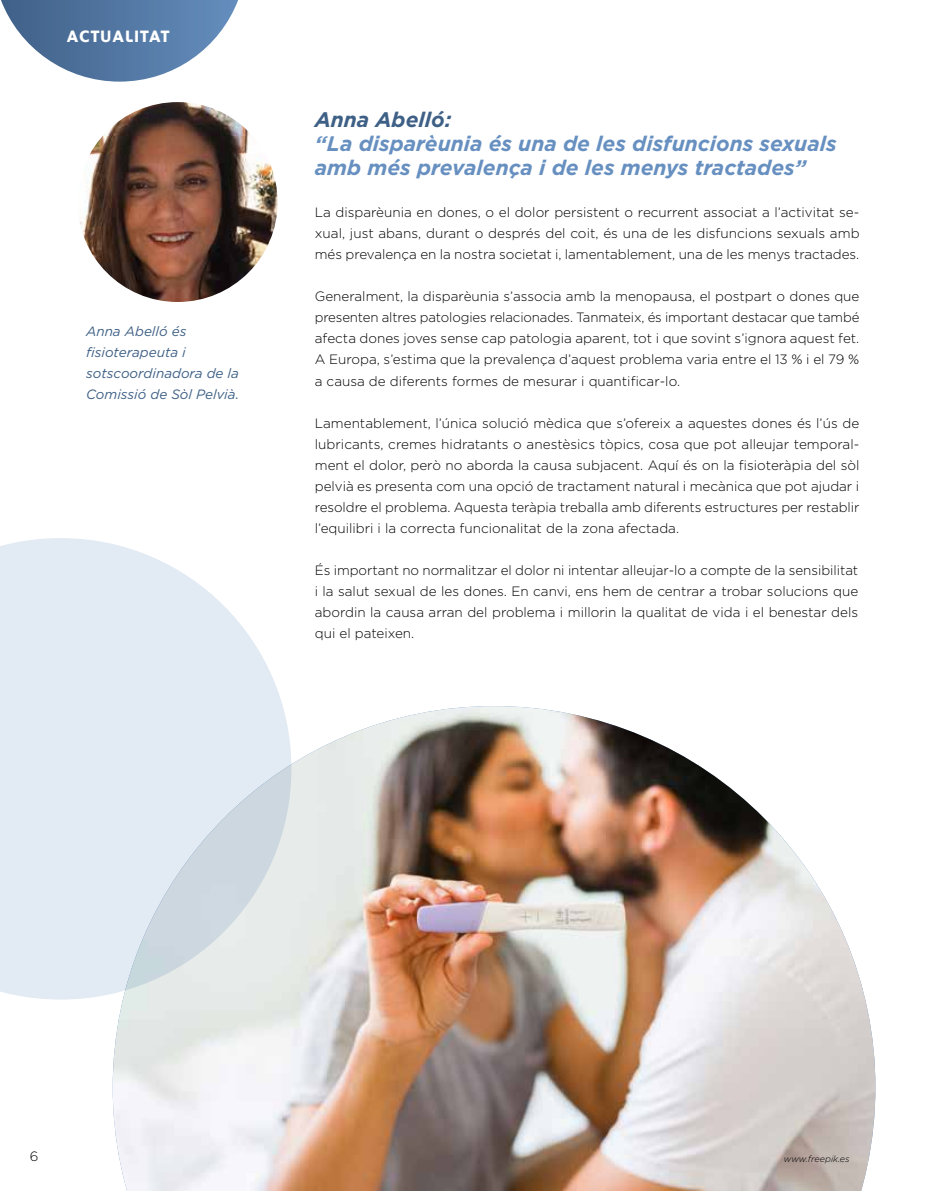
<style>
.page{position:relative;width:936px;height:1191px;background:#fff}
.page>*{position:absolute;margin:0;border:0;box-sizing:border-box;transform-origin:0 0}
.t1{font:italic 700 21px/24px "Gotham";color:#6790c1}
.t2{font:italic 700 21px "Gotham";color:#3e6086}
.t3{font:900 16.2px "Oblik W01";letter-spacing:.04em;color:#fff}
.t4{font:300 13.5px/21px "Gotham";color:#000;text-align:justify}
.t5{font:italic 13.5px/21px "Gotham";color:#3e6086}
.t6{font:italic 300 9px "Gotham";color:#000}
</style>
<div class="page">
<svg style="left:1px;top:0;width:237px;height:82px"></svg>
<img style="left:78px;top:102px;width:199px;height:200px;border-radius:100px">
<img style="left:113px;top:706px;width:762px;height:485px">
<svg style="left:0;top:538px;width:291px;height:461px;fill:#e2eaf3"></svg>
<p class="t3" style="left:67px;top:27px;width:104px">ACTUALITAT</p>
<p class="t5" style="left:86px;top:321px;width:154px">Anna Abelló és fisioterapeuta i sotscoordinadora de la<br>Comissió de Sòl Pelvià.</p>
<h1 class="t2" style="left:315px;top:106px;width:138px">Anna Abelló:</h1>
<h1 class="t1" style="left:315px;top:132px;width:523px">“La disparèunia és una de les disfuncions sexuals amb més prevalença i de les menys tractades”</h1>
<p class="t4" style="left:315px;top:202px;width:546px">La disparèunia en dones, o el dolor persistent o recurrent associat a l’activitat se&shy;xual, just abans, durant o després del coit, és una de les disfuncions sexuals amb més prevalença en la nostra societat i, lamentablement, una de les menys tractades.</p>
<p class="t4" style="left:315px;top:286px;width:546px">Generalment, la disparèunia s’associa amb la menopausa, el postpart o dones que presenten altres patologies relacionades. Tanmateix, és important destacar que també afecta dones joves sense cap patologia aparent, tot i que sovint s’ignora aquest fet.<br>A Europa, s’estima que la prevalença d’aquest problema varia entre el 13 % i el 79 % a causa de diferents formes de mesurar i quantificar-lo.</p>
<p class="t4" style="left:315px;top:412px;width:546px">Lamentablement, l’única solució mèdica que s’ofereix a aquestes dones és l’ús de lubricants, cremes hidratants o anestèsics tòpics, cosa que pot alleujar temporal&shy;ment el dolor, però no aborda la causa subjacent. Aquí és on la fisioteràpia del sòl pelvià es presenta com una opció de tractament natural i mecànica que pot ajudar i resoldre el problema. Aquesta teràpia treballa amb diferents estructures per restablir l’equilibri i la correcta funcionalitat de la zona afectada.</p>
<p class="t4" style="left:315px;top:559px;width:545px">És important no normalitzar el dolor ni intentar alleujar-lo a compte de la sensibilitat i la salut sexual de les dones. En canvi, ens hem de centrar a trobar solucions que abordin la causa arran del problema i millorin la qualitat de vida i el benestar dels qui el pateixen.</p>
<p class="t4" style="left:30px;top:1145px;width:10px">6</p>
<p class="t6" style="left:783px;top:1153px;width:67px">www.freepik.es</p>
</div>
